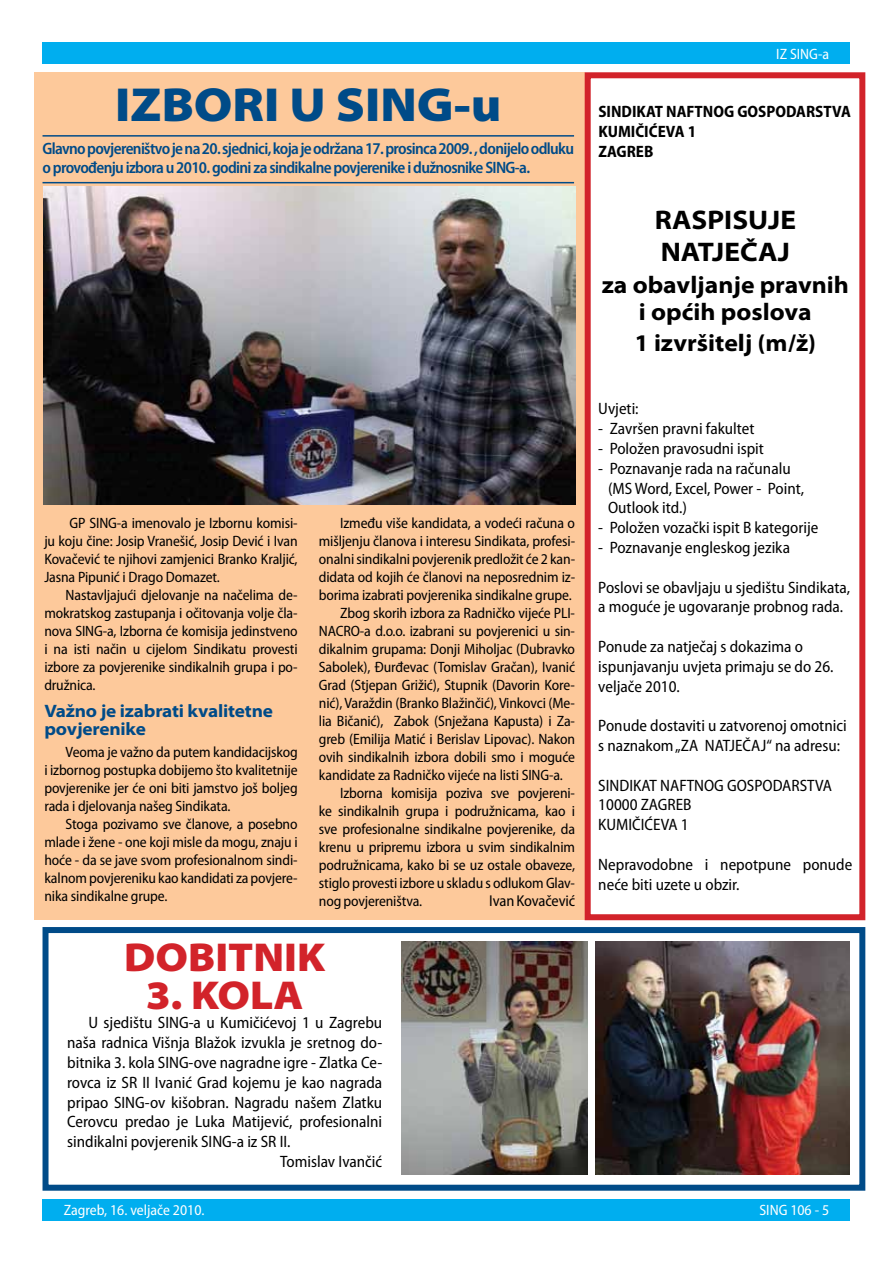
<style>
.page{position:relative;width:893px;height:1263px;background:#fff}
.page>*{position:absolute;margin:0;border:0;box-sizing:border-box;transform-origin:0 0}
.t1{font:900 semi-expanded 48px "Myriad Pro";color:#004b88}
.t2{font:900 semi-expanded 40.5px "Myriad Pro";color:#d2232a}
.t3{font:700 semi-expanded 27px/32.4px "Myriad Pro";color:#000}
.t4{font:700 semi-expanded 24px/27px "Myriad Pro";color:#000;text-align:center}
.t5{font:700 semi-expanded 18px/18px "Myriad Pro";letter-spacing:-.01em;color:#004b88}
.t6{font:semi-condensed 16.5px/19.8px "Myriad Pro";color:#000}
.t7{font:600 semi-condensed 16.5px/19.8px "Myriad Pro";letter-spacing:-.04em;color:#004b88}
.t8{font:700 semi-condensed 16.5px/19.8px "Myriad Pro";color:#000}
.t9{font:semi-condensed 15.75px "Myriad Pro";letter-spacing:-.01em;color:#000}
.t10{font:semi-condensed 15px/18px "Myriad Pro";letter-spacing:-.01em;color:#000;text-align:justify}
.t11{font:semi-condensed 15px "Myriad Pro";color:#fff}
</style>
<div class="page">
<div style="left:43px;top:1199px;width:807px;height:21px;background:#00aeef"></div>
<div style="left:43px;top:43px;width:807px;height:21px;background:#00aeef"></div>
<div style="left:34px;top:72px;width:551px;height:848px;background:#fdc99b"></div>
<div style="left:43px;top:927px;width:822px;height:264px;border:6px solid #004b88"></div>
<div style="left:585px;top:72px;width:280px;height:848px;border:6px solid #d2232a"></div>
<hr style="left:43px;top:135px;width:531px;height:2px;background:#004b88">
<hr style="left:43px;top:182px;width:531px;height:1px;background:#004b88">
<img style="left:595px;top:941px;width:254px;height:233px">
<img style="left:402px;top:942px;width:186px;height:232px">
<img style="left:44px;top:187px;width:531px;height:318px">
<h1 class="t1" style="left:115px;top:77px;width:388px">IZBORI U SING-u</h1>
<p class="t7" style="left:43px;top:138px;width:533px">Glavno povjereništvo je na 20. sjednici, koja je održana 17. prosinca 2009. , donijelo odluku o provođenju izbora u 2010. godini za sindikalne povjerenike i dužnosnike SING-a.</p>
<p class="t10" style="left:44px;top:514px;width:255px;text-indent:25px">GP SING-a imenovalo je Izbornu komisi&shy;ju koju čine: Josip Vranešić, Josip Dević i Ivan Kovačević te njihovi zamjenici Branko Kraljić, Jasna Pipunić i Drago Domazet.</p>
<p class="t10" style="left:44px;top:586px;width:255px;text-indent:21px">Nastavljajući djelovanje na načelima de&shy;mokratskog zastupanja i očitovanja volje čla&shy;nova SING-a, Izborna će komisija jedinstveno i na isti način u cijelom Sindikatu provesti izbore za povjerenike sindikalnih grupa i po&shy;družnica.</p>
<p class="t5" style="left:44px;top:702px;width:230px">Važno je izabrati kvalitetne povjerenike</p>
<p class="t10" style="left:44px;top:742px;width:255px;text-indent:21px">Veoma je važno da putem kandidacijskog i izbornog postupka dobijemo što kvalitetnije povjerenike jer će oni biti jamstvo još boljeg rada i djelovanja našeg Sindikata.</p>
<p class="t10" style="left:44px;top:814px;width:255px;text-indent:21px">Stoga pozivamo sve članove, a posebno mlade i žene - one koji misle da mogu, znaju i hoće - da se jave svom profesionalnom sindi&shy;kalnom povjereniku kao kandidati za povjere&shy;nika sindikalne grupe.</p>
<p class="t10" style="left:340px;top:514px;width:236px">Između više kandidata, a vodeći računa o</p>
<p class="t10" style="left:319px;top:532px;width:258px">mišljenju članova i interesu Sindikata, profesi-</p>
<p class="t10" style="left:319px;top:550px;width:258px">onalni sindikalni povjerenik predložit će 2 kan-</p>
<p class="t10" style="left:319px;top:568px;width:258px">didata od kojih će članovi na neposrednim iz-</p>
<p class="t10" style="left:319px;top:586px;width:254px">borima izabrati povjerenika sindikalne grupe.</p>
<p class="t10" style="left:340px;top:604px;width:236px">Zbog skorih izbora za Radničko vijeće PLI-</p>
<p class="t10" style="left:319px;top:622px;width:258px">NACRO-a d.o.o. izabrani su povjerenici u sin-</p>
<p class="t10" style="left:319px;top:640px;width:258px">dikalnim grupama: Donji Miholjac (Dubravko</p>
<p class="t10" style="left:319px;top:658px;width:258px">Sabolek), Đurđevac (Tomislav Gračan), Ivanić</p>
<p class="t10" style="left:319px;top:676px;width:258px">Grad (Stjepan Grižić), Stupnik (Davorin Kore-</p>
<p class="t10" style="left:319px;top:694px;width:258px">nić), Varaždin (Branko Blažinčić), Vinkovci (Me-</p>
<p class="t10" style="left:319px;top:712px;width:258px">lia Bičanić), Zabok (Snježana Kapusta) i Za-</p>
<p class="t10" style="left:319px;top:730px;width:258px">greb (Emilija Matić i Berislav Lipovac). Nakon</p>
<p class="t10" style="left:319px;top:748px;width:258px">ovih sindikalnih izbora dobili smo i moguće</p>
<p class="t10" style="left:319px;top:766px;width:246px">kandidate za Radničko vijeće na listi SING-a.</p>
<p class="t10" style="left:340px;top:784px;width:236px">Izborna komisija poziva sve povjereni-</p>
<p class="t10" style="left:319px;top:802px;width:258px">ke sindikalnih grupa i podružnicama, kao i</p>
<p class="t10" style="left:319px;top:820px;width:258px">sve profesionalne sindikalne povjerenike, da</p>
<p class="t10" style="left:319px;top:838px;width:258px">krenu u pripremu izbora u svim sindikalnim</p>
<p class="t10" style="left:319px;top:856px;width:258px">podružnicama, kako bi se uz ostale obaveze,</p>
<p class="t10" style="left:319px;top:874px;width:258px">stiglo provesti izbore u skladu s odlukom Glav-</p>
<p class="t10" style="left:319px;top:892px;width:105px">nog povjereništva.</p>
<p class="t9" style="left:489px;top:891px;width:87px">Ivan Kovačević</p>
<h2 class="t2" style="left:124px;top:934px;width:203px">DOBITNIK</h2>
<h2 class="t2" style="left:146px;top:972px;width:159px">3. KOLA</h2>
<p class="t6" style="left:88px;top:1013px;width:295px">U sjedištu SING-a u Kumičićevoj 1 u Zagrebu</p>
<p class="t6" style="left:67px;top:1032px;width:317px">naša radnica Višnja Blažok izvukla je sretnog do-</p>
<p class="t6" style="left:67px;top:1052px;width:317px">bitnika 3. kola SING-ove nagradne igre - Zlatka Ce-</p>
<p class="t6" style="left:67px;top:1072px;width:317px">rovca iz SR II Ivanić Grad kojemu je kao nagrada</p>
<p class="t6" style="left:67px;top:1092px;width:317px">pripao SING-ov kišobran. Nagradu našem Zlatku</p>
<p class="t6" style="left:67px;top:1112px;width:317px">Cerovcu predao je Luka Matijević, profesionalni</p>
<p class="t6" style="left:67px;top:1131px;width:225px">sindikalni povjerenik SING-a iz SR II.</p>
<p class="t6" style="left:280px;top:1151px;width:104px">Tomislav Ivančić</p>
<p class="t11" style="left:776px;top:45px;width:54px">IZ SING-a</p>
<p class="t8" style="left:598px;top:102px;width:254px">SINDIKAT NAFTNOG GOSPODARSTVA<br>KUMIČIĆEVA 1<br>ZAGREB</p>
<h3 class="t3" style="left:655px;top:204px;width:143px">RASPISUJE<br>NATJEČAJ</h3>
<h3 class="t4" style="left:602px;top:271px;width:249px">za obavljanje pravnih i općih poslova</h3>
<h3 class="t4" style="left:634px;top:329px;width:183px">1 izvršitelj (m/ž)</h3>
<p class="t6" style="left:598px;top:399px;width:42px">Uvjeti:</p>
<p class="t6" style="left:598px;top:419px;width:158px">- Završen pravni fakultet</p>
<p class="t6" style="left:598px;top:438px;width:167px">- Položen pravosudni ispit</p>
<p class="t6" style="left:608px;top:458px;width:198px;text-indent:-10px">- Poznavanje rada na računalu (MS Word, Excel, Power - Point,<br>Outlook itd.)</p>
<p class="t6" style="left:598px;top:518px;width:222px">- Položen vozački ispit B kategorije</p>
<p class="t6" style="left:598px;top:537px;width:193px">- Poznavanje engleskog jezika</p>
<p class="t6" style="left:598px;top:577px;width:253px">Poslovi se obavljaju u sjedištu Sindikata, a moguće je ugovaranje probnog rada.</p>
<p class="t6" style="left:598px;top:636px;width:237px">Ponude za natječaj s dokazima o ispunjavanju uvjeta primaju se do 26. veljače 2010.</p>
<p class="t6" style="left:598px;top:716px;width:250px">Ponude dostaviti u zatvorenoj omotnici s naznakom „ZA NATJEČAJ“ na adresu:</p>
<p class="t6" style="left:598px;top:775px;width:235px">SINDIKAT NAFTNOG GOSPODARSTVA<br>10000 ZAGREB<br>KUMIČIĆEVA 1</p>
<p class="t6" style="left:598px;top:854px;width:256px">Nepravodobne i nepotpune ponude neće biti uzete u obzir.</p>
<p class="t11" style="left:64px;top:1201px;width:142px">Zagreb, 16. veljače 2010.</p>
<p class="t11" style="left:759px;top:1201px;width:71px">SING 106 - 5</p>
</div>
